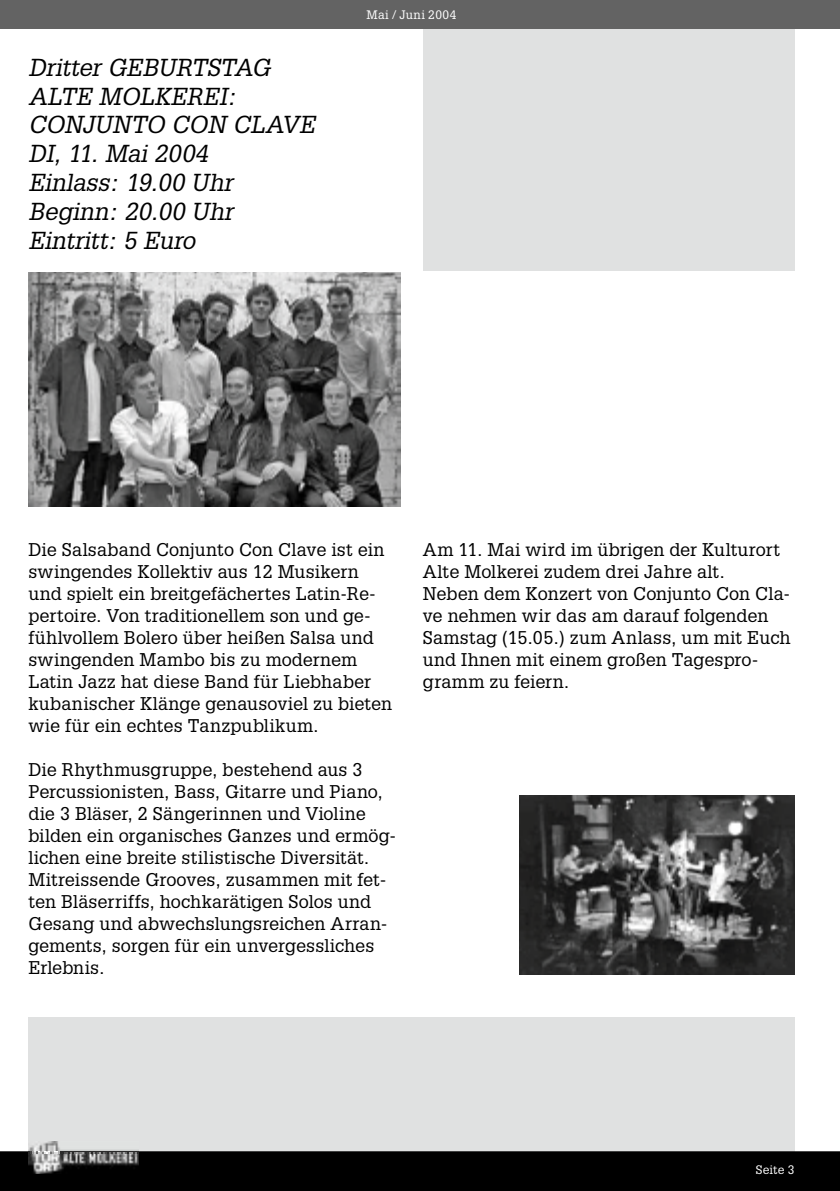
<style>
.page{position:relative;width:840px;height:1191px;background:#fff}
.page>*{position:absolute;margin:0;border:0;box-sizing:border-box;transform-origin:0 0}
.t1{font:italic 24px/28.8px "Glypha";letter-spacing:-.005em;color:#000}
.t2{font:18px/22px "Glypha";color:#000}
.t3{font:12px "Glypha";letter-spacing:.03em;color:#fff}
</style>
<div class="page">
<div style="left:28px;top:1017px;width:766px;height:174px;background:#e0e1e1"></div>
<div style="left:422px;top:19px;width:372px;height:252px;background:#e0e1e1"></div>
<img style="left:519px;top:795px;width:275px;height:179px">
<img style="left:28px;top:272px;width:372px;height:235px">
<div style="left:0;top:1151px;width:839px;height:40px;background:#000"></div>
<div style="left:0;top:0;width:839px;height:28px;background:#636363"></div>
<img style="left:28px;top:1141px;width:111px;height:10px">
<img style="left:28px;top:1151px;width:111px;height:23px">
<h1 class="t1" style="left:28px;top:52px;width:288px">Dritter GEBURTSTAG<br>ALTE MOLKEREI:<br>CONJUNTO CON CLAVE<br>DI, 11. Mai 2004<br>Einlass: 19.00 Uhr<br>Beginn: 20.00 Uhr<br>Eintritt: 5 Euro</h1>
<p class="t3" style="left:366px;top:7px;width:92px">Mai / Juni 2004</p>
<p class="t2" style="left:28px;top:538px;width:365px">Die Salsaband Conjunto Con Clave ist ein swingendes Kollektiv aus 12 Musikern und spielt ein breitgefächertes Latin-Re&shy;pertoire. Von traditionellem son und ge&shy;fühlvollem Bolero über heißen Salsa und swingenden Mambo bis zu modernem Latin Jazz hat diese Band für Liebhaber kubanischer Klänge genausoviel zu bieten wie für ein echtes Tanzpublikum.</p>
<p class="t2" style="left:28px;top:758px;width:369px">Die Rhythmusgruppe, bestehend aus 3<br>Percussionisten, Bass, Gitarre und Piano, die 3 Bläser, 2 Sängerinnen und Violine bilden ein organisches Ganzes und ermög&shy;lichen eine breite stilistische Diversität.<br>Mitreissende Grooves, zusammen mit fet&shy;ten Bläserriffs, hochkarätigen Solos und Gesang und abwechslungsreichen Arran&shy;gements, sorgen für ein unvergessliches Erlebnis.</p>
<p class="t2" style="left:422px;top:538px;width:369px">Am 11. Mai wird im übrigen der Kulturort Alte Molkerei zudem drei Jahre alt.<br>Neben dem Konzert von Conjunto Con Cla&shy;ve nehmen wir das am darauf folgenden Samstag (15.05.) zum Anlass, um mit Euch und Ihnen mit einem großen Tagespro&shy;gramm zu feiern.</p>
<p class="t3" style="left:755px;top:1162px;width:40px">Seite 3</p>
</div>
